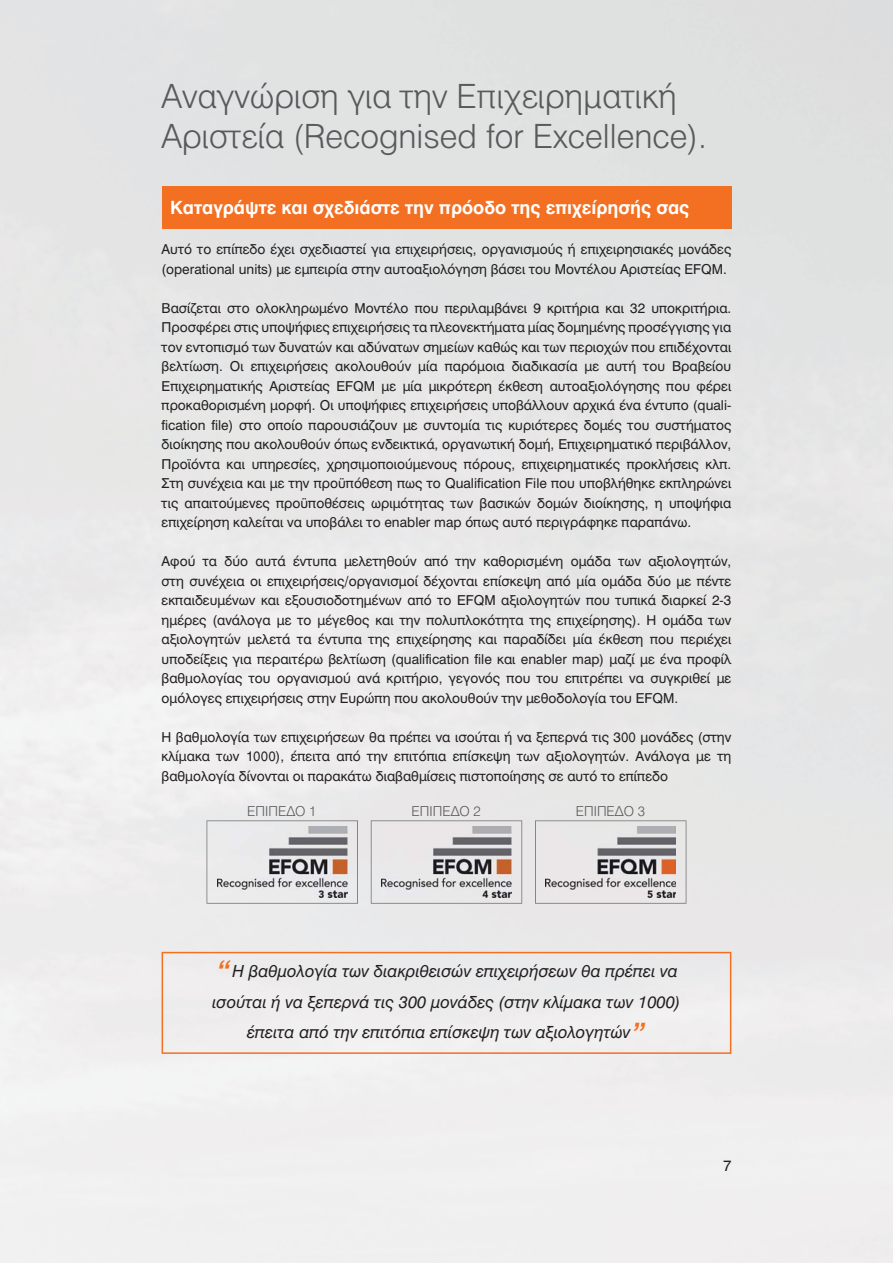
<style>
.page{position:relative;width:893px;height:1263px;background:#fff}
.page>*{position:absolute;margin:0;border:0;box-sizing:border-box;transform-origin:0 0}
.t1{font:300 33px/39.6px "UB Helvetica";color:#58595b}
.t2{font:18px "UB Helvetica Bold";color:#fff}
.t3{font:16.5px/30.9px "UB Helvetica Italic";color:#231f20;text-align:center}
.t4{font:15px "UB Helvetica";color:#231f20}
.t5{font:13.5px/19.5px "UB Helvetica";color:#231f20;text-align:justify}
.t6{font:300 13.5px "UB Helvetica";color:#58595b}
.s1{font-size:36px;color:#f36f21}
</style>
<div class="page">
<img style="left:0;top:0;width:893px;height:1263px">
<div style="left:162px;top:186px;width:569px;height:43px;background:#f36f21"></div>
<img style="left:206px;top:820px;width:152px;height:84px">
<img style="left:371px;top:820px;width:151px;height:84px">
<img style="left:535px;top:820px;width:151px;height:84px">
<div style="left:162px;top:952px;width:569px;height:102px;border:2px solid #f36f21"></div>
<h1 class="t1" style="left:162px;top:76px;width:547px">Αναγνώριση για την Επιχειρηματική<br>Αριστεία (Recognised for Excellence).</h1>
<h2 class="t2" style="left:170px;top:196px;width:521px">Καταγράψτε και σχεδιάστε την πρόοδο της επιχείρησής σας</h2>
<p class="t5" style="left:162px;top:240px;width:571px">Αυτό το επίπεδο έχει σχεδιαστεί για επιχειρήσεις, οργανισμούς ή επιχειρησιακές μονάδες (operational units) με εμπειρία στην αυτοαξιολόγηση βάσει του Μοντέλου Αριστείας EFQM.</p>
<p class="t5" style="left:162px;top:298px;width:571px">Βασίζεται στο ολοκληρωμένο Μοντέλο που περιλαμβάνει 9 κριτήρια και 32 υποκριτήρια.<br>Προσφέρει στις υποψήφιες επιχειρήσεις τα πλεονεκτήματα μίας δομημένης προσέγγισης για τον εντοπισμό των δυνατών και αδύνατων σημείων καθώς και των περιοχών που επιδέχονται βελτίωση. Οι επιχειρήσεις ακολουθούν μία παρόμοια διαδικασία με αυτή του Βραβείου Επιχειρηματικής Αριστείας EFQM με μία μικρότερη έκθεση αυτοαξιολόγησης που φέρει προκαθορισμένη μορφή. Οι υποψήφιες επιχειρήσεις υποβάλλουν αρχικά ένα έντυπο (quali&shy;fication file) στο οποίο παρουσιάζουν με συντομία τις κυριότερες δομές του συστήματος διοίκησης που ακολουθούν όπως ενδεικτικά, οργανωτική δομή, Επιχειρηματικό περιβάλλον, Προϊόντα και υπηρεσίες, χρησιμοποιούμενους πόρους, επιχειρηματικές προκλήσεις κλπ.<br>Στη συνέχεια και με την προϋπόθεση πως το Qualification File που υποβλήθηκε εκπληρώνει τις απαιτούμενες προϋποθέσεις ωριμότητας των βασικών δομών διοίκησης, η υποψήφια επιχείρηση καλείται να υποβάλει το enabler map όπως αυτό περιγράφηκε παραπάνω.</p>
<p class="t5" style="left:162px;top:552px;width:571px">Αφού τα δύο αυτά έντυπα μελετηθούν από την καθορισμένη ομάδα των αξιολογητών, στη συνέχεια οι επιχειρήσεις/οργανισμοί δέχονται επίσκεψη από μία ομάδα δύο με πέντε εκπαιδευμένων και εξουσιοδοτημένων από το EFQM αξιολογητών που τυπικά διαρκεί 2-3 ημέρες (ανάλογα με το μέγεθος και την πολυπλοκότητα της επιχείρησης). Η ομάδα των αξιολογητών μελετά τα έντυπα της επιχείρησης και παραδίδει μία έκθεση που περιέχει υποδείξεις για περαιτέρω βελτίωση (qualification file και enabler map) μαζί με ένα προφίλ βαθμολογίας του οργανισμού ανά κριτήριο, γεγονός που του επιτρέπει να συγκριθεί με ομόλογες επιχειρήσεις στην Ευρώπη που ακολουθούν την μεθοδολογία του EFQM.</p>
<p class="t5" style="left:162px;top:727px;width:571px">Η βαθμολογία των επιχειρήσεων θα πρέπει να ισούται ή να ξεπερνά τις 300 μονάδες (στην κλίμακα των 1000), έπειτα από την επιτόπια επίσκεψη των αξιολογητών. Ανάλογα με τη βαθμολογία δίνονται οι παρακάτω διαβαθμίσεις πιστοποίησης σε αυτό το επίπεδο</p>
<p class="t6" style="left:247px;top:803px;width:71px">ΕΠΙΠΕ∆Ο 1</p>
<p class="t6" style="left:412px;top:803px;width:71px">ΕΠΙΠΕ∆Ο 2</p>
<p class="t6" style="left:576px;top:803px;width:71px">ΕΠΙΠΕ∆Ο 3</p>
<p class="t3" style="left:212px;top:955px;width:470px"><span class="s1">“</span> Η βαθμολογία των διακριθεισών επιχειρήσεων θα πρέπει να ισούται ή να ξεπερνά τις 300 μονάδες (στην κλίμακα των 1000) έπειτα από την επιτόπια επίσκεψη των αξιολογητών<span class="s1">”</span></p>
<p class="t4" style="left:723px;top:1157px;width:10px">7</p>
</div>
